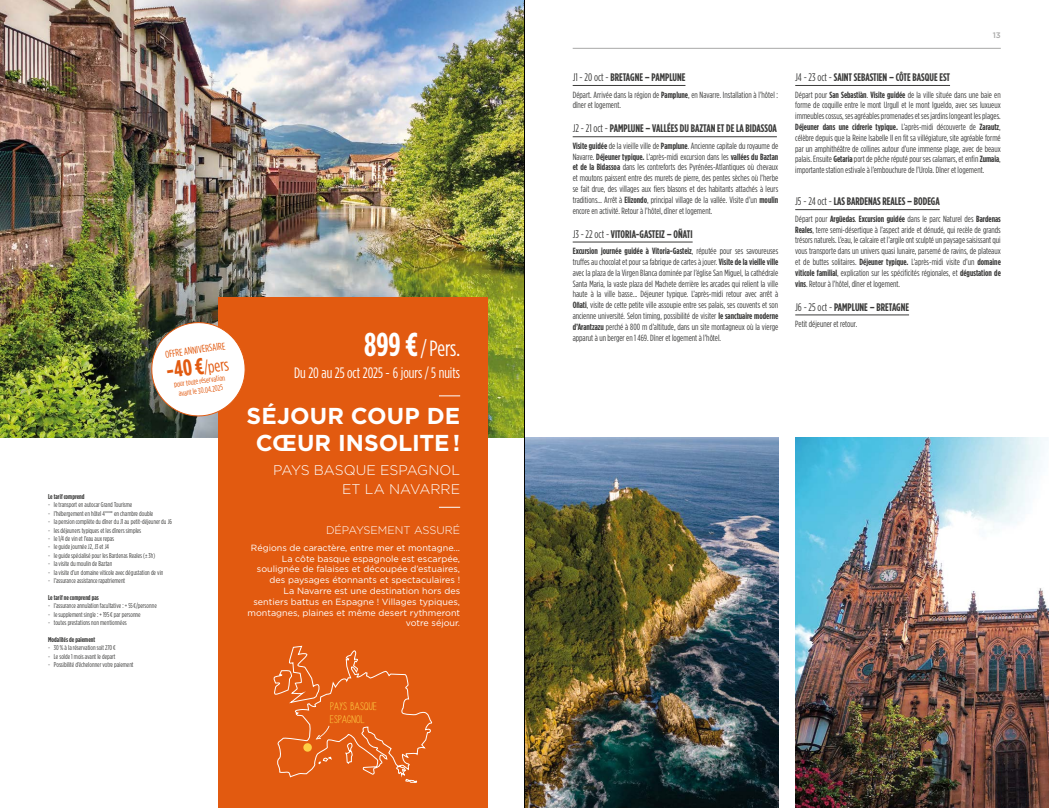
<style>
.page{position:relative;width:1049px;height:808px;background:#fff}
.page>*{position:absolute;margin:0;border:0;box-sizing:border-box;transform-origin:0 0}
.t1{font:700 23px/27.6px "Gotham";color:#fff;text-align:center}
.t2{font:22px "Gotham Condensed";color:#fff}
.t3{font:17px "Gotham Condensed";color:#e25a10}
.t4{font:15.1px "Gotham Condensed";color:#fff}
.t5{font:300 14px/19px "Gotham";color:#fff;text-align:right}
.t6{font:700 11px "Gotham Condensed";color:#3c3c3b}
.t7{font:11px/13.2px "Isabelle Layne Bold";color:#fecf44}
.t8{font:300 11px "Gotham";color:#fff}
.t9{font:10px "Gotham Condensed";color:#e25a10}
.t10{font:9px/10.8px "Gotham Condensed";color:#3c3c3b;text-align:justify}
.t11{font:9px/10.8px "Gotham";color:#fff;text-align:right}
.t12{font:8px/9.6px "Gotham Condensed";color:#e25a10;text-align:center}
.t13{font:500 8px "Gotham";color:#a8a8a7}
.t14{font:7px "Gotham Condensed";color:#3c3c3b}
.t15{font:700 7px "Gotham Condensed";color:#3c3c3b}
.s1{font-weight:700;font-size:23px}
.s2{font-weight:700;font-size:33px}
.s3{font-weight:400}
.s4{font-weight:700}
</style>
<div class="page">
<hr style="left:573px;top:48px;width:428px;height:1px;background:#a8a8a7">
<img style="left:0;top:0;width:524px;height:437px">
<div style="left:218px;top:297px;width:270px;height:511px;background:#e25a10"></div>
<img style="left:525px;top:437px;width:253px;height:371px">
<img style="left:795px;top:437px;width:254px;height:371px">
<hr style="left:573px;top:85px;width:112px;height:1px;background:#3c3c3b">
<hr style="left:573px;top:137px;width:204px;height:1px;background:#3c3c3b">
<hr style="left:573px;top:242px;width:120px;height:1px;background:#3c3c3b">
<hr style="left:795px;top:85px;width:155px;height:1px;background:#3c3c3b">
<hr style="left:795px;top:209px;width:145px;height:1px;background:#3c3c3b">
<hr style="left:795px;top:315px;width:114px;height:1px;background:#3c3c3b">
<svg style="left:439px;top:396px;width:21px;height:1px"></svg>
<svg style="left:439px;top:507px;width:21px;height:1px"></svg>
<svg style="left:149px;top:319px;width:96px;height:100px"></svg>
<svg style="left:273px;top:646px;width:159px;height:137px"></svg>
<hr style="left:524px;top:0;width:1px;height:808px;background:#000">
<p class="t9" style="left:164px;top:348px;width:62px;rotate:-8deg">OFFRE ANNIVERSAIRE</p>
<h3 class="t3" style="left:165px;top:363px;width:64px;rotate:-8deg"><span class="s1">-40 €</span>/pers</h3>
<p class="t12" style="left:173px;top:380px;width:53px;rotate:-8deg">pour toute réservation avant le 30.04.2025</p>
<p class="t15" style="left:48px;top:492px;width:38px">Le tarif comprend</p>
<p class="t14" style="left:48px;top:501px;width:86px">- le transport en autocar Grand Tourisme</p>
<p class="t14" style="left:48px;top:509px;width:107px">- l’hébergement en hôtel 4**** en chambre double</p>
<p class="t14" style="left:48px;top:518px;width:125px">- la pension complète du dîner du J1 au petit-déjeuner du J6</p>
<p class="t14" style="left:48px;top:526px;width:95px">- les déjeuners typiques et les dîners simples</p>
<p class="t14" style="left:48px;top:534px;width:68px">- le 1/4 de vin et l’eau aux repas</p>
<p class="t14" style="left:48px;top:543px;width:62px">- le guide journée J2, J3 et J4</p>
<p class="t14" style="left:48px;top:551px;width:109px">- le guide spécialisé pour les Bardenas Reales (± 3h)</p>
<p class="t14" style="left:48px;top:560px;width:66px">- la visite du moulin de Baztan</p>
<p class="t14" style="left:48px;top:568px;width:117px">- la visite d’un domaine viticole avec dégustation de vin</p>
<p class="t14" style="left:48px;top:576px;width:79px">- l’assurance assistance rapatriement</p>
<p class="t15" style="left:48px;top:593px;width:52px">Le tarif ne comprend pas</p>
<p class="t14" style="left:48px;top:602px;width:110px">- l’assurance annulation facultative : + 55 €/personne</p>
<p class="t14" style="left:48px;top:610px;width:94px">- le supplement single : + 195 € par personne</p>
<p class="t14" style="left:48px;top:618px;width:80px">- toutes prestations non mentionnées</p>
<p class="t15" style="left:48px;top:635px;width:48px">Modalités de paiement</p>
<p class="t14" style="left:48px;top:644px;width:69px">- 30 % à la réservation soit 270 €</p>
<p class="t14" style="left:48px;top:652px;width:69px">- Le solde 1 mois avant le depart</p>
<p class="t14" style="left:48px;top:660px;width:87px">- Possibilité d’échelonner votre paiement</p>
<h2 class="t2" style="left:364px;top:336px;width:98px"><span class="s2">899€</span>/ Pers.</h2>
<h3 class="t4" style="left:294px;top:364px;width:167px">Du 20 au 25 oct 2025 - 6 jours / 5 nuits</h3>
<h1 class="t1" style="left:247px;top:402px;width:215px">SÉJOUR COUP DE<br>CŒUR INSOLITE !</h1>
<h3 class="t5" style="left:273px;top:460px;width:189px">PAYS BASQUE ESPAGNOL<br>ET LA NAVARRE</h3>
<p class="t8" style="left:326px;top:523px;width:136px">DÉPAYSEMENT ASSURÉ</p>
<p class="t11" style="left:247px;top:542px;width:214px">Régions de caractère, entre mer et montagne...<br>La côte basque espagnole est escarpée, soulignée de falaises et découpée d’estuaires, des paysages étonnants et spectaculaires !<br>La Navarre est une destination hors des sentiers battus en Espagne ! Villages typiques, montagnes, plaines et même desert rythmeront votre séjour.</p>
<p class="t7" style="left:329px;top:699px;width:48px">PAYS BASQUE<br>ESPAGNOL</p>
<p class="t6" style="left:573px;top:71px;width:114px"><span class="s3">J1 - 20 oct -</span> BRETAGNE – PAMPLUNE</p>
<p class="t10" style="left:573px;top:89px;width:207px">Départ. Arrivée dans la région de <span class="s4">Pamplune</span>, en Navarre. Installation à l’hôtel : dîner et logement.</p>
<p class="t6" style="left:573px;top:122px;width:206px"><span class="s3">J2 - 21 oct -</span> PAMPLUNE – VALLÉES DU BAZTAN ET DE LA BIDASSOA</p>
<p class="t10" style="left:573px;top:140px;width:207px"><span class="s4">Visite guidée</span> de la vieille ville de <span class="s4">Pamplune</span>. Ancienne capitale du royaume de Navarre. <span class="s4">Déjeuner typique.</span> L’après-midi excursion dans les <span class="s4">vallées du Baztan et de la Bidassoa</span> dans les contreforts des Pyrénées-Atlantiques où chevaux et moutons paissent entre des murets de pierre, des pentes sèches où l’herbe se fait drue, des villages aux fiers blasons et des habitants attachés à leurs traditions... Arrêt à <span class="s4">Elizondo</span>, principal village de la vallée. Visite d’un <span class="s4">moulin </span>encore en activité. Retour à l’hôtel, dîner et logement.</p>
<p class="t6" style="left:573px;top:227px;width:121px"><span class="s3">J3 - 22 oct -</span> VITORIA-GASTEIZ – OÑATI</p>
<p class="t10" style="left:573px;top:245px;width:207px"><span class="s4">Excursion journée guidée à Vitoria-Gasteiz</span>, réputée pour ses savoureuses truffes au chocolat et pour sa fabrique de cartes à jouer. <span class="s4">Visite de la vieille ville </span>avec la plaza de la Virgen Blanca dominée par l’église San Miguel, la cathédrale Santa Maria, la vaste plaza del Machete derrière les arcades qui relient la ville haute à la ville basse... Déjeuner typique. L’après-midi retour avec arrêt à <span class="s4">Oñati</span>, visite de cette petite ville assoupie entre ses palais, ses couvents et son ancienne université. Selon timing, possibilité de visiter <span class="s4">le sanctuaire moderne d’Arantzazu</span> perché à 800 m d’altitude, dans un site montagneux où la vierge apparut à un berger en 1 469. Dîner et logement à l’hôtel.</p>
<p class="t13" style="left:993px;top:30px;width:10px">13</p>
<p class="t6" style="left:795px;top:71px;width:156px"><span class="s3">J4 - 23 oct -</span> SAINT SEBASTIEN – CÔTE BASQUE EST</p>
<p class="t10" style="left:795px;top:89px;width:207px">Départ pour <span class="s4">San Sebastiàn</span>. <span class="s4">Visite guidée</span> de la ville située dans une baie en forme de coquille entre le mont Urgull et le mont Igueldo, avec ses luxueux immeubles cossus, ses agréables promenades et ses jardins longeant les plages.<br><span class="s4">Déjeuner dans une cidrerie typique.</span> L’après-midi découverte de <span class="s4">Zarautz</span>, célèbre depuis que la Reine Isabelle II en fit sa villégiature, site agréable formé par un amphithéâtre de collines autour d’une immense plage, avec de beaux palais. Ensuite <span class="s4">Getaria</span> port de pêche réputé pour ses calamars, et enfin <span class="s4">Zumaia</span>, importante station estivale à l’embouchure de l’Urola. Dîner et logement.</p>
<p class="t6" style="left:795px;top:195px;width:146px"><span class="s3">J5 - 24 oct -</span> LAS BARDENAS REALES – BODEGA</p>
<p class="t10" style="left:795px;top:213px;width:207px">Départ pour <span class="s4">Argüedas</span>. <span class="s4">Excursion guidée</span> dans le parc Naturel des <span class="s4">Bardenas Reales</span>, terre semi-désertique à l’aspect aride et dénudé, qui recèle de grands trésors naturels. L’eau, le calcaire et l’argile ont sculpté un paysage saisissant qui vous transporte dans un univers quasi lunaire, parsemé de ravins, de plateaux et de buttes solitaires. <span class="s4">Déjeuner typique.</span> L’après-midi visite d’un <span class="s4">domaine viticole familial</span>, explication sur les spécificités régionales, et <span class="s4">dégustation de vins</span>. Retour à l’hôtel, dîner et logement.</p>
<p class="t6" style="left:795px;top:300px;width:115px"><span class="s3">J6 - 25 oct -</span> PAMPLUNE – BRETAGNE</p>
<p class="t10" style="left:795px;top:318px;width:63px">Petit déjeuner et retour.</p>
</div>
